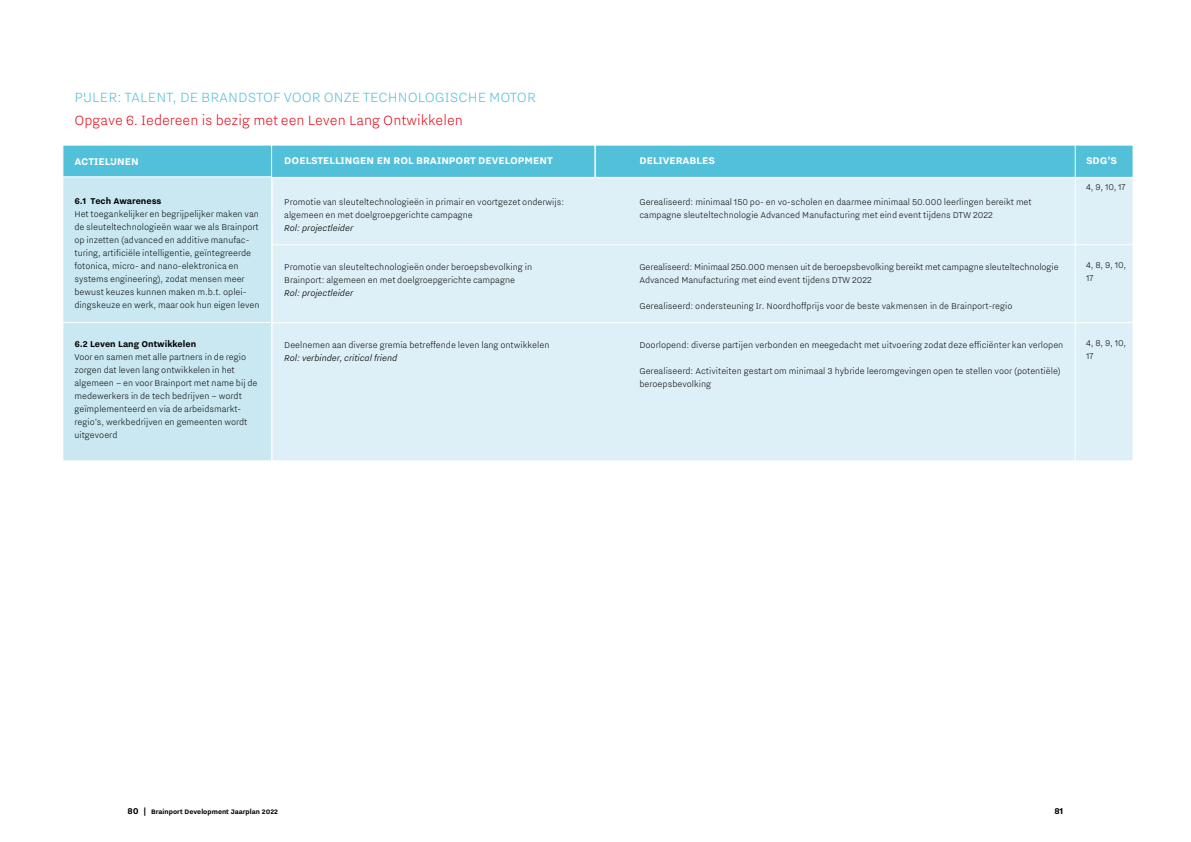
<style>
.page{position:relative;width:1191px;height:842px;background:#fff}
.page>*{position:absolute;margin:0;border:0;box-sizing:border-box;transform-origin:0 0}
.t1{font:300 16.5px "Nitti Eindhoven";color:#53c0da}
.t2{font:300 16.5px "Nitti Eindhoven";color:#e30613}
.t3{font:700 12px "Nitti Eindhoven";color:#fff}
.t4{font:300 10.4px/13px "Nitti Eindhoven";color:#000}
.t5{font:italic 300 10.4px "Nitti Eindhoven";color:#000}
.t6{font:700 10.4px "Nitti Eindhoven";color:#000}
.t7{font:700 8px "Nitti Eindhoven";color:#000}
.s1{font-size:10.4px}
</style>
<div class="page">
<div style="left:62px;top:312px;width:210px;height:149px;background:#c9e8f2;border:1px solid #fff"></div>
<div style="left:271px;top:317px;width:862px;height:144px;background:#def0f7;border:1px solid #fff"></div>
<div style="left:271px;top:239px;width:862px;height:84px;background:#def0f7;border:1px solid #fff"></div>
<div style="left:271px;top:177px;width:862px;height:68px;background:#def0f7;border:1px solid #fff"></div>
<div style="left:62px;top:145px;width:210px;height:33px;background:#53c0da"></div>
<div style="left:62px;top:176px;width:210px;height:147px;background:#c9e8f2;border:1px solid #fff"></div>
<div style="left:271px;top:145px;width:324px;height:33px;background:#53c0da;border:1px solid #fff"></div>
<div style="left:595px;top:145px;width:538px;height:33px;background:#53c0da;border:1px solid #fff"></div>
<hr style="left:1074px;top:145px;width:1px;height:632px;background:#fff">
<h1 class="t1" style="left:74px;top:88px;width:463px">PIJLER: TALENT, DE BRANDSTOF VOOR ONZE TECHNOLOGISCHE MOTOR</h1>
<h1 class="t2" style="left:74px;top:111px;width:390px">Opgave 6. Iedereen is bezig met een Leven Lang Ontwikkelen</h1>
<p class="t3" style="left:74px;top:155px;width:66px">ACTIELIJNEN</p>
<p class="t6" style="left:74px;top:195px;width:89px">6.1 Tech Awareness</p>
<p class="t4" style="left:74px;top:208px;width:187px">Het toegankelijker en begrijpelijker maken van de sleuteltechnologieën waar we als Brainport op inzetten (advanced en additive manufac&shy;turing, artificiële intelligentie, geïntegreerde fotonica, micro- and nano-elektronica en systems engineering), zodat mensen meer bewust keuzes kunnen maken m.b.t. oplei&shy;dingskeuze en werk, maar ook hun eigen leven</p>
<p class="t6" style="left:74px;top:338px;width:123px">6.2 Leven Lang Ontwikkelen</p>
<p class="t4" style="left:74px;top:351px;width:184px">Voor en samen met alle partners in de regio zorgen dat leven lang ontwikkelen in het algemeen – en voor Brainport met name bij de medewerkers in de tech bedrijven – wordt geïmplementeerd en via de arbeidsmarkt&shy;regio’s, werkbedrijven en gemeenten wordt uitgevoerd</p>
<p class="t3" style="left:284px;top:154px;width:270px">DOELSTELLINGEN EN ROL BRAINPORT DEVELOPMENT</p>
<p class="t3" style="left:639px;top:154px;width:77px">DELIVERABLES</p>
<p class="t4" style="left:284px;top:195px;width:281px">Promotie van sleuteltechnologieën in primair en voortgezet onderwijs: algemeen en met doelgroepgerichte campagne</p>
<p class="t5" style="left:284px;top:222px;width:70px">Rol: projectleider</p>
<p class="t4" style="left:284px;top:260px;width:249px">Promotie van sleuteltechnologieën onder beroepsbevolking in<br>Brainport: algemeen en met doelgroepgerichte campagne</p>
<p class="t5" style="left:284px;top:287px;width:70px">Rol: projectleider</p>
<p class="t4" style="left:639px;top:195px;width:394px">Gerealiseerd: minimaal 150 po- en vo-scholen en daarmee minimaal 50.000 leerlingen bereikt met campagne sleuteltechnologie Advanced Manufacturing met eind event tijdens DTW 2022</p>
<p class="t4" style="left:639px;top:260px;width:421px">Gerealiseerd: Minimaal 250.000 mensen uit de beroepsbevolking bereikt met campagne sleuteltechnologie<br>Advanced Manufacturing met eind event tijdens DTW 2022</p>
<p class="t4" style="left:639px;top:299px;width:375px">Gerealiseerd: ondersteuning Ir. Noordhoffprijs voor de beste vakmensen in de Brainport-regio</p>
<p class="t4" style="left:639px;top:338px;width:425px">Doorlopend: diverse partijen verbonden en meegedacht met uitvoering zodat deze efficiënter kan verlopen</p>
<p class="t4" style="left:639px;top:364px;width:423px">Gerealiseerd: Activiteiten gestart om minimaal 3 hybride leeromgevingen open te stellen voor (potentiële) beroepsbevolking</p>
<p class="t4" style="left:284px;top:338px;width:267px">Deelnemen aan diverse gremia betreffende leven lang ontwikkelen</p>
<p class="t5" style="left:284px;top:352px;width:114px">Rol: verbinder, critical friend</p>
<p class="t3" style="left:1086px;top:154px;width:32px">SDG’S</p>
<p class="t4" style="left:1086px;top:180px;width:41px">4, 9, 10, 17</p>
<p class="t4" style="left:1086px;top:258px;width:42px">4, 8, 9, 10,<br>17</p>
<p class="t4" style="left:1086px;top:336px;width:42px">4, 8, 9, 10,<br>17</p>
<p class="t7" style="left:128px;top:807px;width:152px"><span class="s1">80 |</span> Brainport Development Jaarplan 2022</p>
<p class="t6" style="left:1054px;top:805px;width:10px">81</p>
</div>
